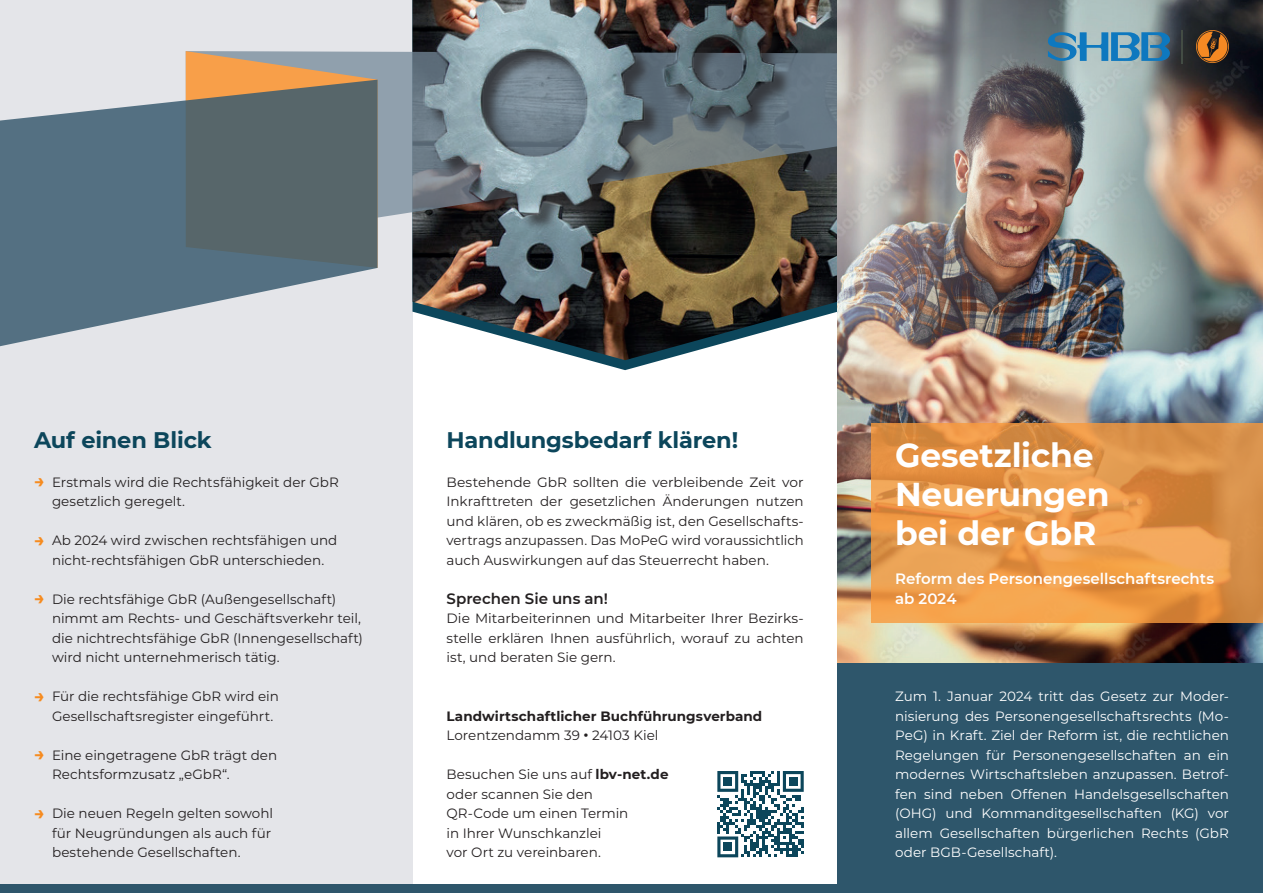
<style>
.page{position:relative;width:1263px;height:893px;background:#fff}
.page>*{position:absolute;margin:0;border:0;box-sizing:border-box;transform-origin:0 0}
.t1{font:700 33px/39px "Montserrat";letter-spacing:-.01em;color:#fff}
.t2{font:700 22.5px "Montserrat";letter-spacing:-.005em;color:#0c465b}
.t3{font:600 15px/19.5px "Montserrat";color:#fff}
.t4{font:600 15px "Montserrat";color:#231f20}
.t5{font:13.5px/19.5px "Montserrat";color:#231f20}
.t6{font:13.5px/19.5px "Montserrat";color:#fff;text-align:justify}
.t7{font:700 13.5px/19.5px "Montserrat";letter-spacing:.005em;color:#231f20}
.s1{font-weight:700;font-size:18px;color:#f68b1f}
.s2{font-weight:400}
.s3{font-weight:700}
</style>
<div class="page">
<div style="left:0;top:0;width:412px;height:893px;background:#e4e5e9"></div>
<div style="left:0;top:884px;width:838px;height:9px;background:#2e566b"></div>
<svg style="left:0;top:103px;width:162px;height:244px;background:#637c8c"></svg>
<svg style="left:717px;top:771px;width:87px;height:86px"></svg>
<div style="left:723px;top:777px;width:9px;height:9px;background:#0c465b"></div>
<div style="left:789px;top:777px;width:9px;height:9px;background:#0c465b"></div>
<div style="left:723px;top:842px;width:9px;height:9px;background:#0c465b"></div>
<div style="left:838px;top:520px;width:425px;height:373px;background:#2e566b"></div>
<img style="left:838px;top:0;width:425px;height:662px">
<svg style="left:872px;top:423px;width:391px;height:200px;background:#e59749"></svg>
<svg style="left:1224px;top:30px;width:5px;height:33px"></svg>
<img style="left:162px;top:0;width:1062px;height:372px">
<h2 class="t2" style="left:34px;top:424px;width:179px">Auf einen Blick</h2>
<p class="t5" style="left:52px;top:472px;width:288px;text-indent:-18px"><span class="s1">→</span> Erstmals wird die Rechtsfähigkeit der GbR gesetzlich geregelt.</p>
<p class="t5" style="left:34px;top:530px;width:305px;text-align:center"><span class="s1">→</span> Ab 2024 wird zwischen rechtsfähigen und nicht-rechtsfähigen GbR unterschieden.</p>
<p class="t5" style="left:52px;top:589px;width:313px;text-indent:-18px"><span class="s1">→</span> Die rechtsfähige GbR (Außengesellschaft) nimmt am Rechts- und Geschäftsverkehr teil, die nichtrechtsfähige GbR (Innengesellschaft) wird nicht unternehmerisch tätig.</p>
<p class="t5" style="left:52px;top:686px;width:228px;text-indent:-18px"><span class="s1">→</span> Für die rechtsfähige GbR wird ein<br>Gesellschaftsregister eingeführt.</p>
<p class="t5" style="left:52px;top:745px;width:227px;text-indent:-18px"><span class="s1">→</span> Eine eingetragene GbR trägt den<br>Rechtsformzusatz „eGbR“.</p>
<p class="t5" style="left:52px;top:803px;width:223px;text-indent:-18px"><span class="s1">→</span> Die neuen Regeln gelten sowohl für Neugründungen als auch für bestehende Gesellschaften.</p>
<h2 class="t2" style="left:446px;top:424px;width:293px">Handlungsbedarf klären!</h2>
<p class="t5" style="left:446px;top:472px;width:359px;text-align:justify">Bestehende GbR sollten die verbleibende Zeit vor Inkrafttreten der gesetzlichen Änderungen nutzen und klären, ob es zweckmäßig ist, den Gesellschafts&shy;vertrags anzupassen. Das MoPeG wird voraussichtlich auch Auswirkungen auf das Steuerrecht haben.</p>
<p class="t4" style="left:446px;top:588px;width:163px">Sprechen Sie uns an!</p>
<p class="t5" style="left:446px;top:608px;width:359px;text-align:justify">Die Mitarbeiterinnen und Mitarbeiter Ihrer Bezirks&shy;stelle erklären Ihnen ausführlich, worauf zu achten ist, und beraten Sie gern.</p>
<p class="t7" style="left:446px;top:706px;width:317px">Landwirtschaftlicher Buchführungsverband<br><span class="s2">Lorentzendamm 39</span> • <span class="s2">24103 Kiel</span></p>
<p class="t5" style="left:446px;top:764px;width:224px">Besuchen Sie uns auf <span class="s3">lbv-net.de </span>oder scannen Sie den<br>QR-Code um einen Termin<br>in Ihrer Wunschkanzlei<br>vor Ort zu vereinbaren.</p>
<h1 class="t1" style="left:895px;top:434px;width:216px">Gesetzliche<br>Neuerungen bei der GbR</h1>
<p class="t3" style="left:895px;top:569px;width:321px">Reform des Personengesellschaftsrechts ab 2024</p>
<p class="t6" style="left:895px;top:686px;width:335px">Zum 1. Januar 2024 tritt das Gesetz zur Moder&shy;nisierung des Personengesellschaftsrechts (Mo-PeG) in Kraft. Ziel der Reform ist, die rechtlichen Regelungen für Personengesellschaften an ein modernes Wirtschaftsleben anzupassen. Betrof&shy;fen sind neben Offenen Handelsgesellschaften (OHG) und Kommanditgesellschaften (KG) vor allem Gesellschaften bürgerlichen Rechts (GbR oder BGB-Gesellschaft).</p>
</div>
